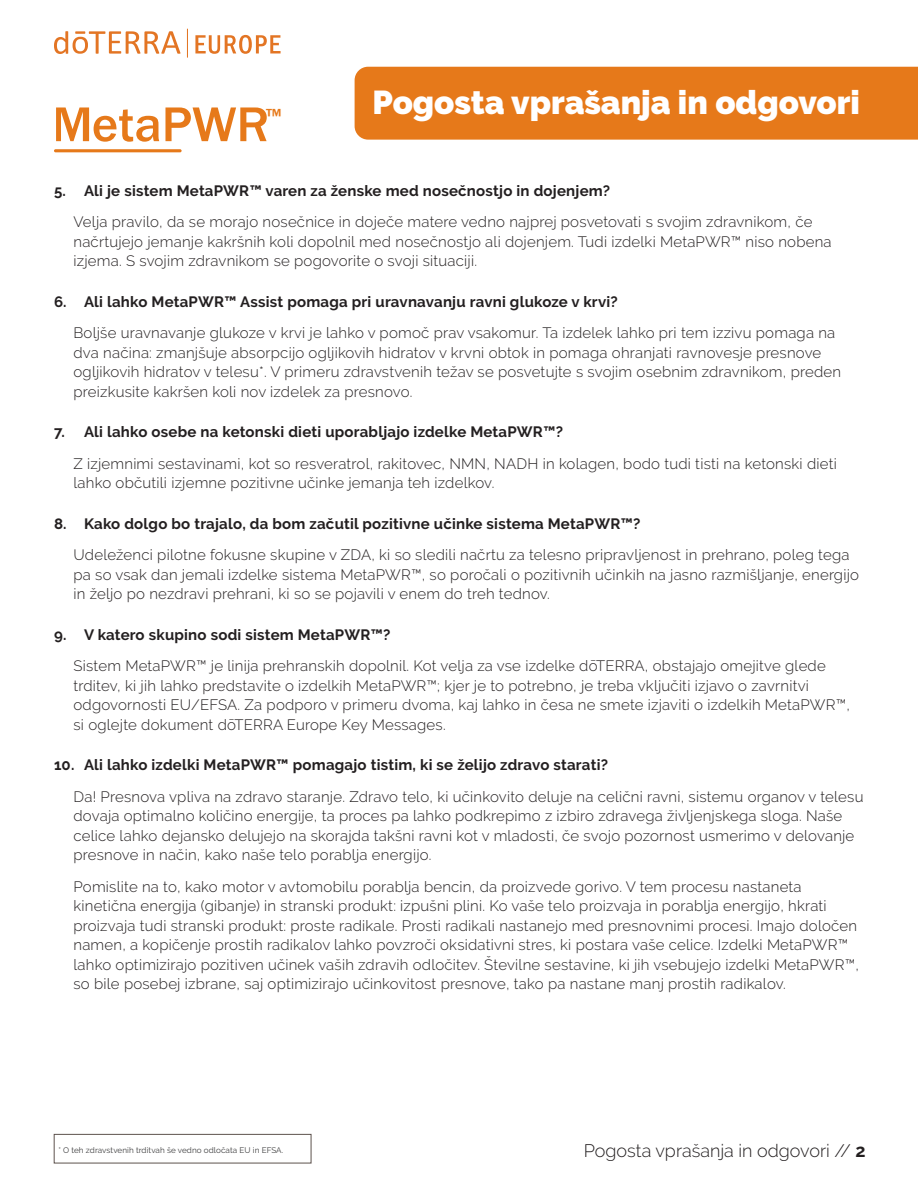
<style>
.page{position:relative;width:918px;height:1188px;background:#fff}
.page>*{position:absolute;margin:0;border:0;box-sizing:border-box;transform-origin:0 0}
.t1{font:500 50.55px "Franklin Gothic URW";color:#e6791a}
.t2{font:900 33px "Raleway";color:#fff}
.t3{font:500 19.65px "Franklin Gothic URW";color:#e6791a}
.t4{font:300 18px "Raleway";color:#231f20}
.Body{font:300 15px/19.5px "Raleway";letter-spacing:.015em;color:#231f20}
.t5{font:700 15px "Raleway";letter-spacing:.015em;color:#231f20}
.Body_Copy{font:8.1px "Raleway";letter-spacing:.01em;color:#3e3e3f}
.s1{font-weight:700}
</style>
<div class="page">
<div style="left:355px;top:67px;width:563px;height:73px;background:#e6791a"></div>
<hr style="left:54px;top:149px;width:128px;height:3px;background:#e6791a;border-radius:2px">
<div style="left:54px;top:1134px;width:257px;height:29px;border:1px solid #5d524d"></div>
<svg style="left:195px;top:35px;width:86px;height:19px"></svg>
<svg style="left:54px;top:31px;width:126px;height:23px"></svg>
<svg style="left:187px;top:29px;width:1px;height:29px"></svg>
<h1 class="t1" style="left:52px;top:93px;width:218px">MetaPWR</h1>
<h3 class="t3" style="left:266px;top:103px;width:17px">™</h3>
<h2 class="t2" style="left:373px;top:83px;width:489px">Pogosta vprašanja in odgovori</h2>
<p class="t5" style="left:54px;top:182px;width:558px">5. Ali je sistem MetaPWR™ varen za ženske med nosečnostjo in dojenjem?</p>
<p class="Body" style="left:74px;top:212px;width:760px">Velja pravilo, da se morajo nosečnice in doječe matere vedno najprej posvetovati s svojim zdravnikom, če načrtujejo jemanje kakršnih koli dopolnil med nosečnostjo ali dojenjem. Tudi izdelki MetaPWR™ niso nobena izjema. S svojim zdravnikom se pogovorite o svoji situaciji.</p>
<p class="t5" style="left:54px;top:293px;width:565px">6. Ali lahko MetaPWR™ Assist pomaga pri uravnavanju ravni glukoze v krvi?</p>
<p class="Body" style="left:74px;top:323px;width:769px">Boljše uravnavanje glukoze v krvi je lahko v pomoč prav vsakomur. Ta izdelek lahko pri tem izzivu pomaga na dva načina: zmanjšuje absorpcijo ogljikovih hidratov v krvni obtok in pomaga ohranjati ravnovesje presnove ogljikovih hidratov v telesu*. V primeru zdravstvenih težav se posvetujte s svojim osebnim zdravnikom, preden preizkusite kakršen koli nov izdelek za presnovo.</p>
<p class="t5" style="left:54px;top:424px;width:511px">7. Ali lahko osebe na ketonski dieti uporabljajo izdelke MetaPWR™?</p>
<p class="Body" style="left:74px;top:454px;width:765px">Z izjemnimi sestavinami, kot so resveratrol, rakitovec, NMN, NADH in kolagen, bodo tudi tisti na ketonski dieti lahko občutili izjemne pozitivne učinke jemanja teh izdelkov.</p>
<p class="t5" style="left:54px;top:515px;width:588px">8. Kako dolgo bo trajalo, da bom začutil pozitivne učinke sistema MetaPWR™?</p>
<p class="Body" style="left:74px;top:545px;width:787px">Udeleženci pilotne fokusne skupine v ZDA, ki so sledili načrtu za telesno pripravljenost in prehrano, poleg tega pa so vsak dan jemali izdelke sistema MetaPWR™, so poročali o pozitivnih učinkih na jasno razmišljanje, energijo in željo po nezdravi prehrani, ki so se pojavili v enem do treh tednov.</p>
<p class="t5" style="left:54px;top:626px;width:338px">9. V katero skupino sodi sistem MetaPWR™?</p>
<p class="Body" style="left:74px;top:656px;width:778px">Sistem MetaPWR™ je linija prehranskih dopolnil. Kot velja za vse izdelke dōTERRA, obstajajo omejitve glede trditev, ki jih lahko predstavite o izdelkih MetaPWR™; kjer je to potrebno, je treba vključiti izjavo o zavrnitvi odgovornosti EU/EFSA. Za podporo v primeru dvoma, kaj lahko in česa ne smete izjaviti o izdelkih MetaPWR™, si oglejte dokument dōTERRA Europe Key Messages.</p>
<p class="t5" style="left:54px;top:757px;width:556px">10. Ali lahko izdelki MetaPWR™ pomagajo tistim, ki se želijo zdravo starati?</p>
<p class="Body" style="left:74px;top:787px;width:792px">Da! Presnova vpliva na zdravo staranje. Zdravo telo, ki učinkovito deluje na celični ravni, sistemu organov v telesu dovaja optimalno količino energije, ta proces pa lahko podkrepimo z izbiro zdravega življenjskega sloga. Naše celice lahko dejansko delujejo na skorajda takšni ravni kot v mladosti, če svojo pozornost usmerimo v delovanje presnove in način, kako naše telo porablja energijo.</p>
<p class="Body" style="left:74px;top:877px;width:787px">Pomislite na to, kako motor v avtomobilu porablja bencin, da proizvede gorivo. V tem procesu nastaneta kinetična energija (gibanje) in stranski produkt: izpušni plini. Ko vaše telo proizvaja in porablja energijo, hkrati proizvaja tudi stranski produkt: proste radikale. Prosti radikali nastanejo med presnovnimi procesi. Imajo določen namen, a kopičenje prostih radikalov lahko povzroči oksidativni stres, ki postara vaše celice. Izdelki MetaPWR™ lahko optimizirajo pozitiven učinek vaših zdravih odločitev. Številne sestavine, ki jih vsebujejo izdelki MetaPWR™, so bile posebej izbrane, saj optimizirajo učinkovitost presnove, tako pa nastane manj prostih radikalov.</p>
<p class="Body_Copy" style="left:58px;top:1145px;width:227px">* O teh zdravstvenih trditvah še vedno odločata EU in EFSA.</p>
<p class="t4" style="left:584px;top:1140px;width:283px">Pogosta vprašanja in odgovori // <span class="s1">2</span></p>
</div>
